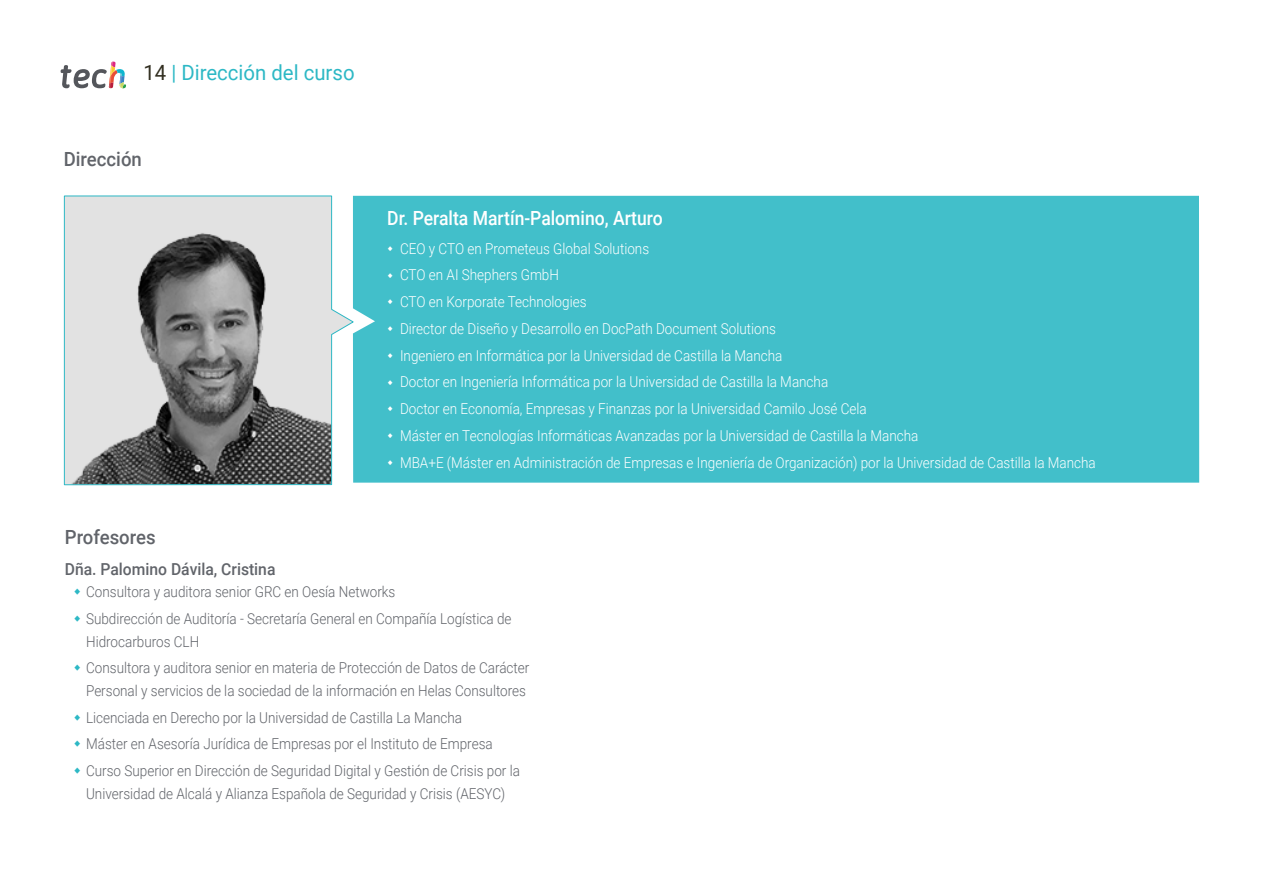
<style>
.page{position:relative;width:1263px;height:893px;background:#fff}
.page>*{position:absolute;margin:0;border:0;box-sizing:border-box;transform-origin:0 0}
.t1{font:21px "Roboto";color:#2db8c5}
.t2{font:500 19.5px "Roboto";color:#fff;scale:.9 1}
.t3{font:500 19.5px "Roboto";color:#61646a;scale:.95 1}
.t4{font:500 16.5px "Roboto";color:#61646a;scale:.95 1}
.t5{font:300 15px/26.7px "Roboto";color:#fff;scale:.9 1}
.t6{font:300 15px/26.7px "Roboto";color:#61646a;scale:.9 1}
.s1{color:#312e20}
</style>
<div class="page">
<div style="left:354px;top:196px;width:845px;height:287px;background:#42bfca"></div>
<svg style="left:64px;top:196px;width:290px;height:289px;background:#a8acad"></svg>
<svg style="left:61px;top:62px;width:65px;height:27px"></svg>
<svg style="left:388px;top:246px;width:5px;height:5px"></svg>
<svg style="left:388px;top:273px;width:5px;height:5px"></svg>
<svg style="left:388px;top:299px;width:5px;height:5px"></svg>
<svg style="left:388px;top:326px;width:5px;height:5px"></svg>
<svg style="left:388px;top:353px;width:5px;height:5px"></svg>
<svg style="left:388px;top:380px;width:5px;height:5px"></svg>
<svg style="left:388px;top:406px;width:5px;height:5px"></svg>
<svg style="left:388px;top:433px;width:5px;height:5px"></svg>
<svg style="left:388px;top:460px;width:5px;height:5px"></svg>
<h1 class="t1" style="left:144px;top:57px;width:213px"><span class="s1">14</span> | Dirección del curso</h1>
<h2 class="t3" style="left:64px;top:145px;width:84px">Dirección</h2>
<h2 class="t3" style="left:65px;top:523px;width:97px">Profesores</h2>
<h2 class="t2" style="left:387px;top:204px;width:308px">Dr. Peralta Martín-Palomino, Arturo</h2>
<p class="t5" style="left:400px;top:234px;width:774px">CEO y CTO en Prometeus Global Solutions<br>CTO en AI Shephers GmbH<br>CTO en Korporate Technologies<br>Director de Diseño y Desarrollo en DocPath Document Solutions<br>Ingeniero en Informática por la Universidad de Castilla la Mancha<br>Doctor en Ingeniería Informática por la Universidad de Castilla la Mancha<br>Doctor en Economía, Empresas y Finanzas por la Universidad Camilo José Cela<br>Máster en Tecnologías Informáticas Avanzadas por la Universidad de Castilla la Mancha<br>MBA+E (Máster en Administración de Empresas e Ingeniería de Organización) por la Universidad de Castilla la Mancha</p>
<p class="t4" style="left:65px;top:557px;width:223px">Dña. Palomino Dávila, Cristina</p>
<p class="t6" style="left:86px;top:578px;width:474px">Consultora y auditora senior GRC en Oesía Networks<br>Subdirección de Auditoría - Secretaría General en Compañía Logística de</p>
<p class="t6" style="left:86px;top:627px;width:494px">Hidrocarburos CLH<br>Consultora y auditora senior en materia de Protección de Datos de Carácter</p>
<p class="t6" style="left:86px;top:677px;width:490px">Personal y servicios de la sociedad de la información en Helas Consultores Licenciada en Derecho por la Universidad de Castilla La Mancha<br>Máster en Asesoría Jurídica de Empresas por el Instituto de Empresa Curso Superior en Dirección de Seguridad Digital y Gestión de Crisis por la</p>
<p class="t6" style="left:86px;top:779px;width:467px">Universidad de Alcalá y Alianza Española de Seguridad y Crisis (AESYC)</p>
</div>
